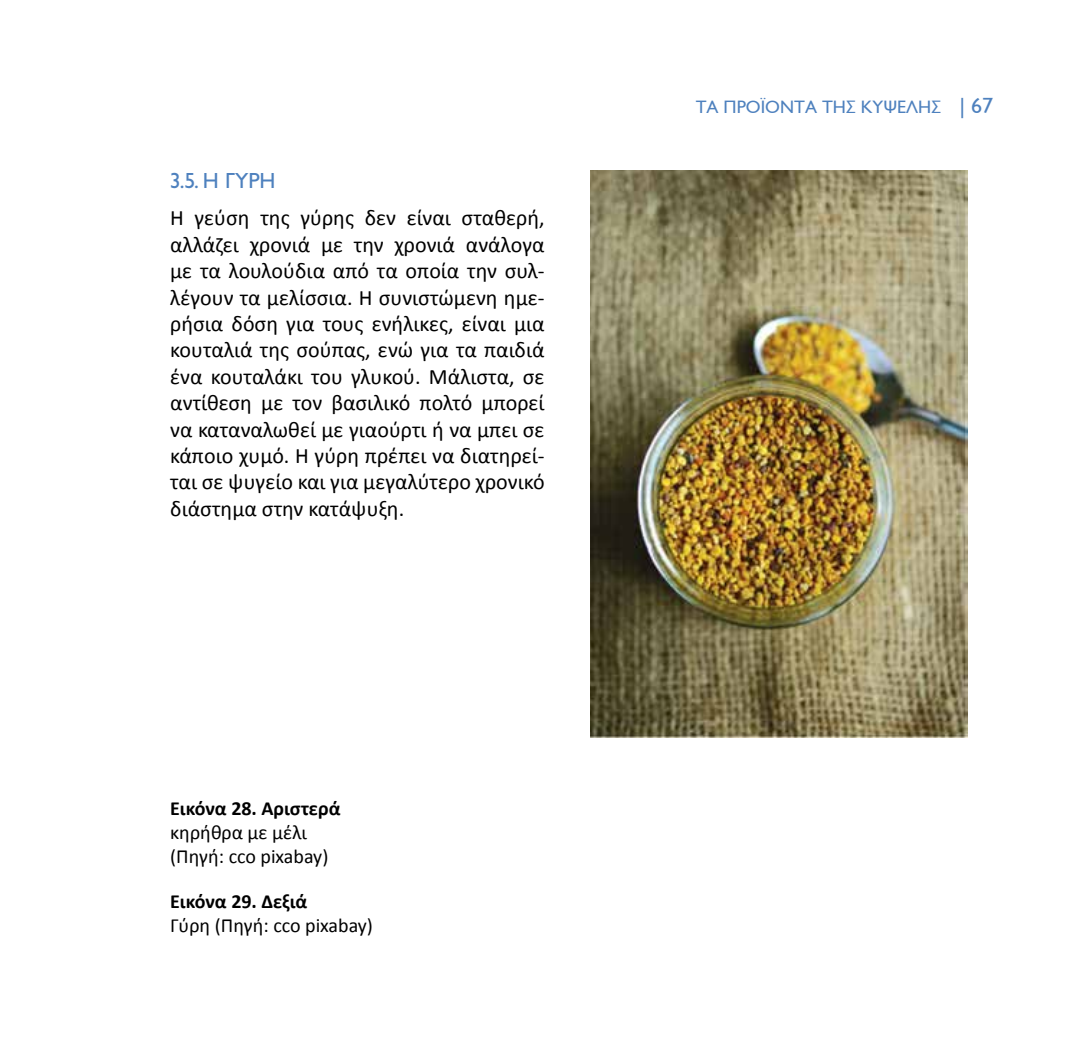
<style>
.page{position:relative;width:1078px;height:1049px;background:#fff}
.page>*{position:absolute;margin:0;border:0;box-sizing:border-box;transform-origin:0 0}
.t1{font:22px/26.4px "Calibri";color:#000;text-align:justify}
.t2{font:22px "Gill Sans Hel";color:#4e81be}
.t3{font:20px/24px "Calibri";color:#000}
.t4{font:700 20px "Calibri";color:#000}
.t5{font:18px "CF Jeckyl";color:#4e81be}
.s1{font-size:22px}
</style>
<div class="page">
<img style="left:590px;top:170px;width:376px;height:568px">
<p class="t2" style="left:170px;top:169px;width:107px">3.5. Η ΓΥΡΗ</p>
<p class="t1" style="left:170px;top:204px;width:376px">Η γεύση της γύρης δεν είναι σταθερή, αλλάζει χρονιά με την χρονιά ανάλογα με τα λουλούδια από τα οποία την συλ&shy;λέγουν τα μελίσσια. Η συνιστώμενη ημε&shy;ρήσια δόση για τους ενήλικες, είναι μια κουταλιά της σούπας, ενώ για τα παιδιά ένα κουταλάκι του γλυκού. Μάλιστα, σε αντίθεση με τον βασιλικό πολτό μπορεί να καταναλωθεί με γιαούρτι ή να μπει σε κάποιο χυμό. Η γύρη πρέπει να διατηρεί&shy;ται σε ψυγείο και για μεγαλύτερο χρονικό διάστημα στην κατάψυξη.</p>
<p class="t4" style="left:170px;top:795px;width:172px">Εικόνα 28. Αριστερά</p>
<p class="t3" style="left:170px;top:819px;width:160px">κηρήθρα με μέλι (Πηγή: cco pixabay)</p>
<p class="t4" style="left:170px;top:889px;width:138px">Εικόνα 29. Δεξιά</p>
<p class="t3" style="left:170px;top:912px;width:204px">Γύρη (Πηγή: cco pixabay)</p>
<p class="t5" style="left:695px;top:94px;width:299px">ΤΑ ΠΡΟΪΟΝΤΑ ΤΗΣ ΚΥΨΕΛΗΣ <span class="s1">| 67</span></p>
</div>
